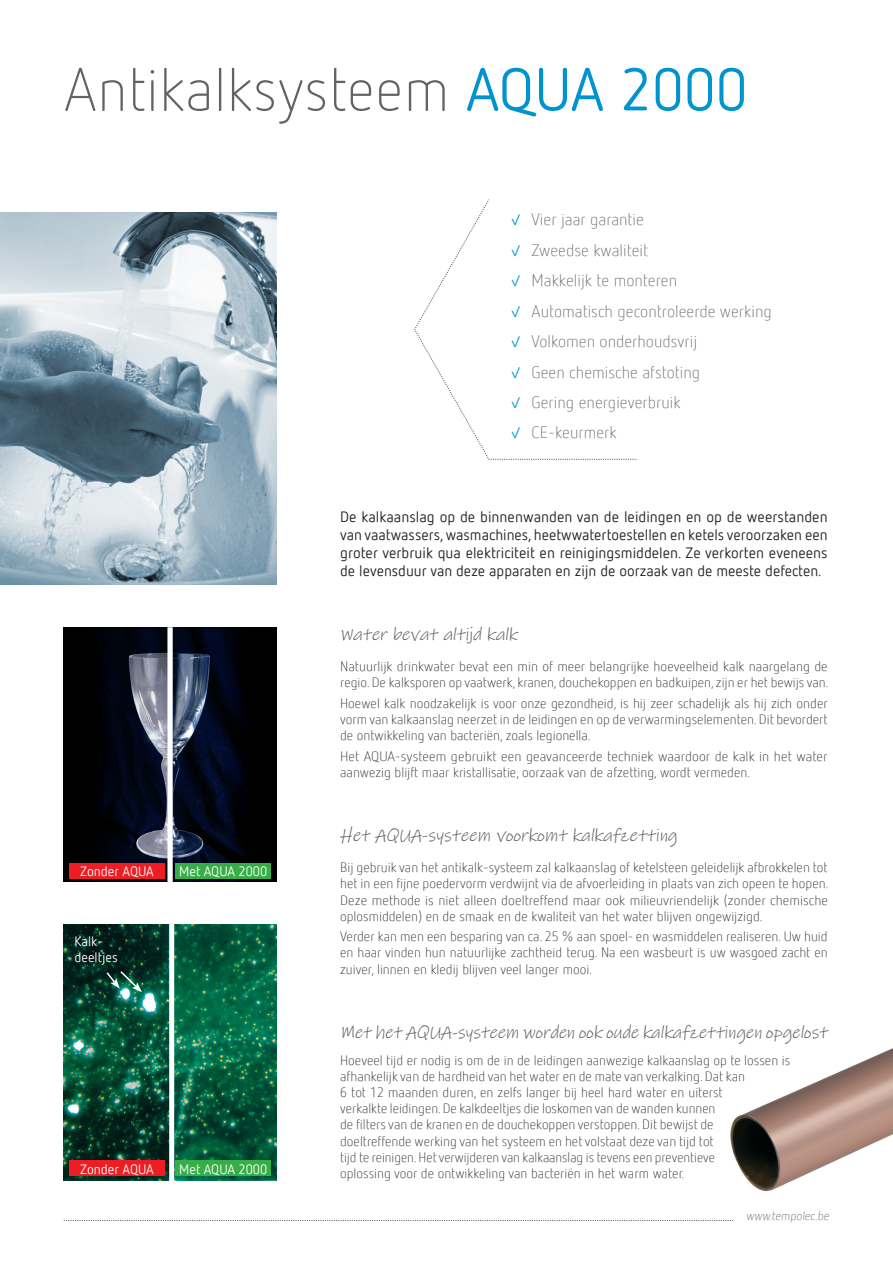
<style>
.page{position:relative;width:893px;height:1263px;background:#fff}
.page>*{position:absolute;margin:0;border:0;box-sizing:border-box;transform-origin:0 0}
.titre{font:300 60px "Netto Offc Pro";color:#636366}
.bullet{font:18px "Ink Free";color:#636366}
.t1{font:300 16.5px "Netto Offc Pro";color:#636366}
.t2{font:15px/18px "Netto Offc Pro";color:#231f20;text-align:justify}
.t3{font:300 13.5px/16.2px "Netto Offc Pro";color:#231f20}
.t4{font:13.5px/16.2px "Netto Offc Pro";color:#fff}
.t5{font:300 12px "Netto Offc Pro";color:#636366}
.s1{font-weight:400;color:#0093d0}
.s2{font-weight:400;font-size:15px;color:#0093d0}
</style>
<div class="page">
<img style="left:730px;top:1048px;width:163px;height:144px">
<svg style="left:64px;top:1220px;width:669px;height:1px"></svg>
<img style="left:0;top:213px;width:276px;height:372px">
<img style="left:64px;top:627px;width:212px;height:255px">
<div style="left:167px;top:627px;width:6px;height:255px;background:#fff"></div>
<div style="left:69px;top:863px;width:96px;height:15px;background:#ee1d23"></div>
<div style="left:175px;top:863px;width:96px;height:15px;background:#36ad47"></div>
<img style="left:64px;top:925px;width:212px;height:255px">
<div style="left:69px;top:1160px;width:96px;height:16px;background:#ee1d23"></div>
<div style="left:175px;top:1160px;width:96px;height:16px;background:#36ad47"></div>
<svg style="left:105px;top:969px;width:37px;height:23px"></svg>
<svg style="left:414px;top:199px;width:224px;height:261px"></svg>
<p class="titre" style="left:64px;top:52px;width:685px">Antikalksysteem <span class="s1">AQUA 2000</span></p>
<p class="t1" style="left:510px;top:209px;width:135px"><span class="s2">✓</span> Vier jaar garantie</p>
<p class="t1" style="left:510px;top:240px;width:139px"><span class="s2">✓</span> Zweedse kwaliteit</p>
<p class="t1" style="left:510px;top:270px;width:168px"><span class="s2">✓</span> Makkelijk te monteren</p>
<p class="t1" style="left:510px;top:301px;width:263px"><span class="s2">✓</span> Automatisch gecontroleerde werking</p>
<p class="t1" style="left:510px;top:331px;width:189px"><span class="s2">✓</span> Volkomen onderhoudsvrij</p>
<p class="t1" style="left:510px;top:361px;width:192px"><span class="s2">✓</span> Geen chemische afstoting</p>
<p class="t1" style="left:510px;top:392px;width:172px"><span class="s2">✓</span> Gering energieverbruik</p>
<p class="t1" style="left:510px;top:422px;width:108px"><span class="s2">✓</span> CE-keurmerk</p>
<p class="t2" style="left:340px;top:507px;width:489px">De kalkaanslag op de binnenwanden van de leidingen en op de weerstanden van vaatwassers, wasmachines, heetwwatertoestellen en ketels veroorzaken een groter verbruik qua elektriciteit en reinigingsmiddelen. Ze verkorten eveneens de levensduur van deze apparaten en zijn de oorzaak van de meeste defecten.</p>
<p class="t4" style="left:80px;top:862px;width:75px">Zonder AQUA</p>
<p class="t4" style="left:179px;top:862px;width:90px">Met AQUA 2000</p>
<p class="t4" style="left:74px;top:933px;width:45px">Kalk&shy;deeltjes</p>
<p class="t4" style="left:80px;top:1160px;width:75px">Zonder AQUA</p>
<p class="t4" style="left:179px;top:1160px;width:90px">Met AQUA 2000</p>
<p class="bullet" style="left:340px;top:624px;width:178px">Water bevat altijd kalk</p>
<p class="t3" style="left:340px;top:658px;width:490px">Natuurlijk drinkwater bevat een min of meer belangrijke hoeveelheid kalk naargelang de regio. De kalksporen op vaatwerk, kranen, douchekoppen en badkuipen, zijn er het bewijs van.</p>
<p class="t3" style="left:340px;top:695px;width:489px;text-align:justify">Hoewel kalk noodzakelijk is voor onze gezondheid, is hij zeer schadelijk als hij zich onder vorm van kalkaanslag neerzet in de leidingen en op de verwarmingselementen. Dit bevordert de ontwikkeling van bacteriën, zoals legionella.</p>
<p class="t3" style="left:340px;top:747px;width:489px">Het AQUA-systeem gebruikt een geavanceerde techniek waardoor de kalk in het water aanwezig blijft maar kristallisatie, oorzaak van de afzetting, wordt vermeden.</p>
<p class="bullet" style="left:340px;top:825px;width:342px">Het AQUA-systeem voorkomt kalkafzetting</p>
<p class="t3" style="left:340px;top:859px;width:490px;text-align:justify">Bij gebruik van het antikalk-systeem zal kalkaanslag of ketelsteen geleidelijk afbrokkelen tot het in een fijne poedervorm verdwijnt via de afvoerleiding in plaats van zich opeen te hopen.<br>Deze methode is niet alleen doeltreffend maar ook milieuvriendelijk (zonder chemische oplosmiddelen) en de smaak en de kwaliteit van het water blijven ongewijzigd.</p>
<p class="t3" style="left:340px;top:928px;width:489px;text-align:justify">Verder kan men een besparing van ca. 25 % aan spoel- en wasmiddelen realiseren. Uw huid en haar vinden hun natuurlijke zachtheid terug. Na een wasbeurt is uw wasgoed zacht en zuiver, linnen en kledij blijven veel langer mooi.</p>
<p class="bullet" style="left:340px;top:1021px;width:492px">Met het AQUA-systeem worden ook oude kalkafzettingen opgelost</p>
<p class="t3" style="left:340px;top:1051px;width:452px">Hoeveel tijd er nodig is om de in de leidingen aanwezige kalkaanslag op te lossen is afhankelijk van de hardheid van het water en de mate van verkalking. Dat kan<br>6 tot 12 maanden duren, en zelfs langer bij heel hard water en uiterst<br>verkalkte leidingen. De kalkdeeltjes die loskomen van de wanden kunnen<br>de filters van de kranen en de douchekoppen verstoppen. Dit bewijst de<br>doeltreffende werking van het systeem en het volstaat deze van tijd tot<br>tijd te reinigen. Het verwijderen van kalkaanslag is tevens een preventieve<br>oplossing voor de ontwikkeling van bacteriën in het warm water.</p>
<p class="t5" style="left:746px;top:1209px;width:87px">www.tempolec.be</p>
</div>
